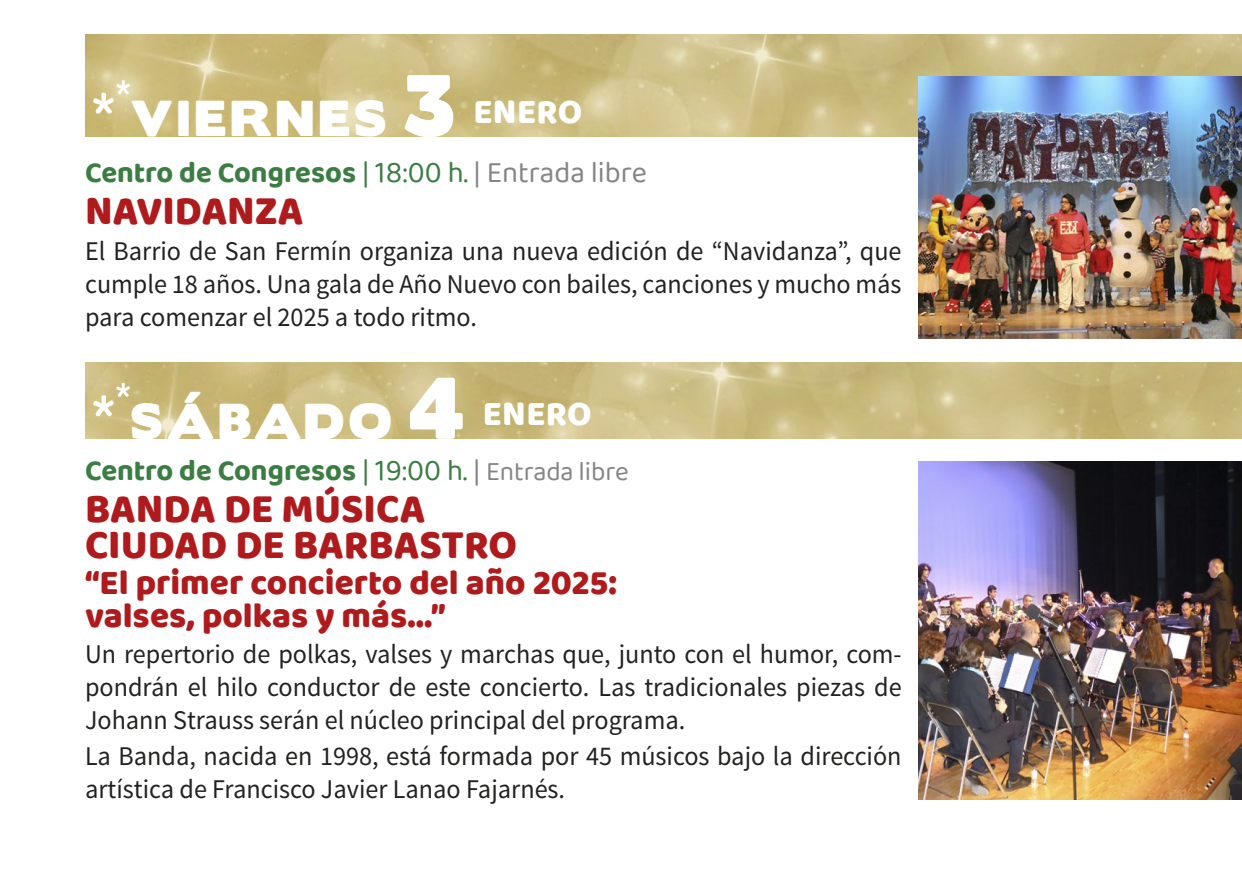
<style>
.page{position:relative;width:1242px;height:876px;background:#fff}
.page>*{position:absolute;margin:0;border:0;box-sizing:border-box;transform-origin:0 0}
.t1{font:45px "Boris Black Bloxx";letter-spacing:.1em;color:#fff}
.t2{font:800 42px/36px "Baloo Tamma 2";color:#af1a1c}
.t3{font:800 36px/33px "Baloo Tamma 2";color:#af1a1c}
.t4{font:700 30px "Baloo Tamma 2";color:#3b7d42}
.t5{font:30px "Source Sans Pro";color:#fff}
.t6{font:27px/33px "Source Sans Pro";color:#222221;text-align:justify}
.s1{font-family:"Baloo Tamma 2";font-size:81px}
.s2{font-size:78px}
.s3{font-weight:400}
.s4{font-weight:400;color:#858585}
.s5{font-weight:400;font-size:27px;color:#858585}
</style>
<div class="page">
<img style="left:85px;top:34px;width:1157px;height:766px">
<h1 class="t1" style="left:92px;top:85px;width:492px"><span class="s1">*</span><sup>*</sup>VIERNES <span class="s2">3</span> <sup>ENERO</sup></h1>
<p class="t5" style="left:85px;top:97px;width:406px">Viernes 29 de noviembre. 19:00 h.</p>
<p class="t4" style="left:85px;top:154px;width:563px">Centro de Congresos <span class="s3">| 18:00 h.</span> <span class="s4">| Entrada libre</span></p>
<h2 class="t2" style="left:85px;top:192px;width:220px">NAVIDANZA</h2>
<p class="t6" style="left:85px;top:235px;width:818px">El Barrio de San Fermín organiza una nueva edición de “Navidanza”, que cumple 18 años. Una gala de Año Nuevo con bailes, canciones y mucho más para comenzar el 2025 a todo ritmo.</p>
<h1 class="t1" style="left:92px;top:387px;width:501px"><span class="s1">*</span><sup>*</sup>SÁBADO <span class="s2">4</span> <sup>ENERO</sup></h1>
<p class="t4" style="left:85px;top:452px;width:545px">Centro de Congresos <span class="s3">| 19:00 h.</span> <span class="s4">|</span> <span class="s5">Entrada libre</span></p>
<h2 class="t2" style="left:85px;top:489px;width:434px">BANDA DE MÚSICA<br>CIUDAD DE BARBASTRO</h2>
<h3 class="t3" style="left:85px;top:565px;width:533px">“El primer concierto del año 2025: valses, polkas y más...”</h3>
<p class="t6" style="left:85px;top:638px;width:818px">Un repertorio de polkas, valses y marchas que, junto con el humor, com&shy;pondrán el hilo conductor de este concierto. Las tradicionales piezas de Johann Strauss serán el núcleo principal del programa.</p>
<p class="t6" style="left:85px;top:740px;width:818px">La Banda, nacida en 1998, está formada por 45 músicos bajo la dirección artística de Francisco Javier Lanao Fajarnés.</p>
</div>
